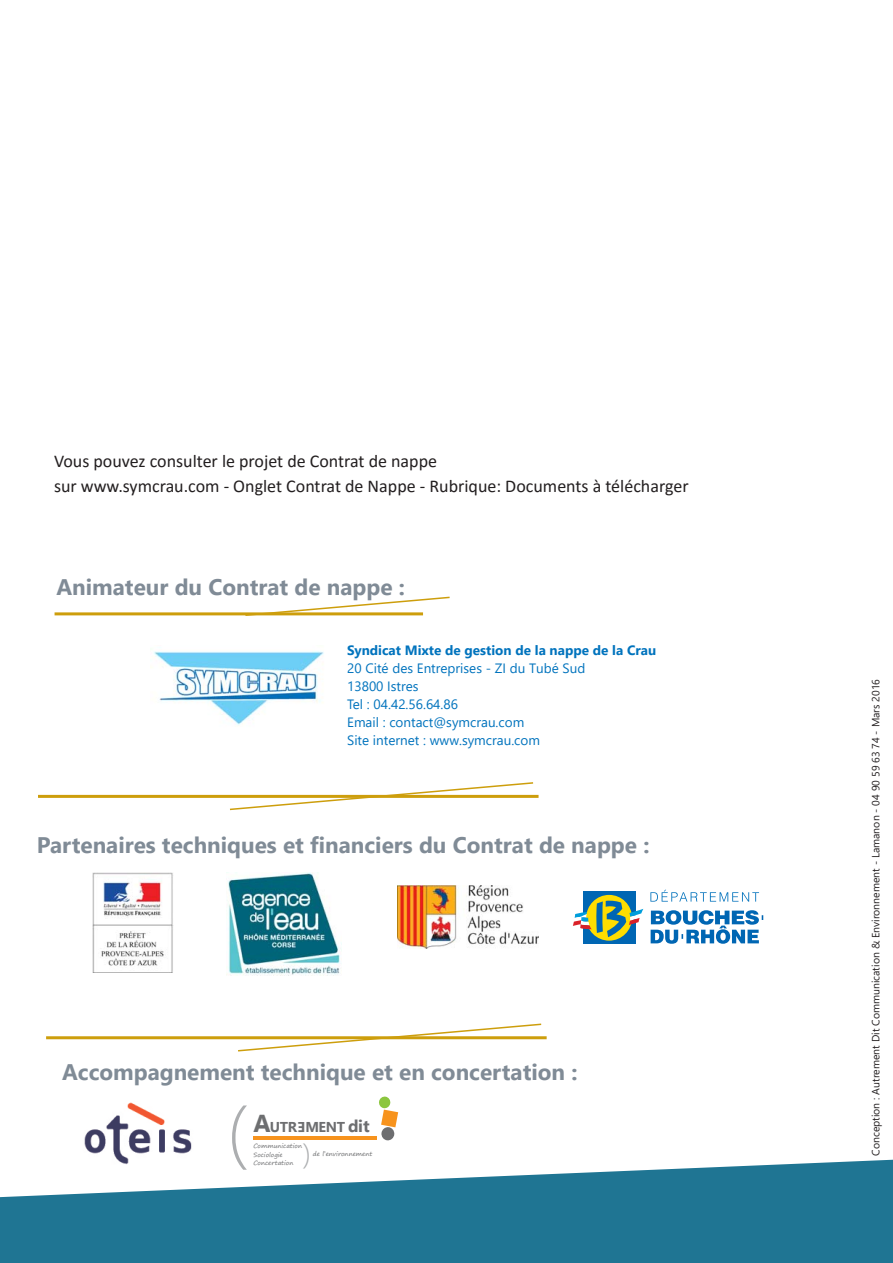
<style>
.page{position:relative;width:893px;height:1263px;background:#fff}
.page>*{position:absolute;margin:0;border:0;box-sizing:border-box;transform-origin:0 0}
.t1{font:300 29.25px "Segoe UI";color:#acaeb0}
.t2{font:700 22.5px "Segoe UI";color:#808b96}
.t3{font:18px/25.5px "Calibri";color:#231f20}
.t4{font:700 14.25px "Segoe UI";letter-spacing:-.03em;color:#6d6e70}
.t5{font:13.5px/18px "Segoe UI";color:#0073bd}
.t6{font:700 13.5px "Segoe UI";color:#0073bd}
.t7{font:10.5px "Segoe UI";color:#231f20}
.t8{font:6.15px/8.9px "Segoe Print";color:#6d6e70}
.s1{font-size:24.45px}
.s2{font-size:16.95px}
</style>
<div class="page">
<hr style="left:38px;top:795px;width:500px;height:3px;background:#cd9e0c">
<svg style="left:228px;top:782px;width:307px;height:29px"></svg>
<hr style="left:55px;top:612px;width:368px;height:3px;background:#cd9e0c">
<svg style="left:244px;top:596px;width:206px;height:20px"></svg>
<img style="left:93px;top:873px;width:80px;height:100px">
<img style="left:228px;top:873px;width:112px;height:102px">
<svg style="left:0;top:1159px;width:893px;height:104px;fill:#1f7593"></svg>
<hr style="left:46px;top:1036px;width:501px;height:3px;background:#cd9e0c">
<svg style="left:236px;top:1023px;width:307px;height:29px"></svg>
<hr style="left:253px;top:1136px;width:124px;height:4px;background:#f7931d">
<div style="left:381px;top:1127px;width:14px;height:14px;background:#6d6e70;border-radius:50%"></div>
<svg style="left:379px;top:1096px;width:19px;height:31px"></svg>
<svg style="left:232px;top:1106px;width:15px;height:64px"></svg>
<svg style="left:583px;top:891px;width:53px;height:53px"></svg>
<div style="left:583px;top:892px;width:52px;height:52px;background:#0066b3"></div>
<svg style="left:586px;top:895px;width:46px;height:46px"></svg>
<div style="left:588px;top:897px;width:42px;height:42px;background:#fd0;border-radius:50%"></div>
<svg style="left:573px;top:900px;width:70px;height:37px"></svg>
<svg style="left:650px;top:890px;width:109px;height:12px"></svg>
<svg style="left:651px;top:910px;width:112px;height:34px"></svg>
<img style="left:397px;top:886px;width:141px;height:63px">
<img style="left:150px;top:651px;width:174px;height:74px">
<img style="left:79px;top:1102px;width:124px;height:67px">
<p class="t3" style="left:54px;top:450px;width:636px">Vous pouvez consulter le projet de Contrat de nappe<br>sur www.symcrau.com - Onglet Contrat de Nappe - Rubrique: Documents à télécharger</p>
<p class="t2" style="left:56px;top:570px;width:350px">Animateur du Contrat de nappe :</p>
<p class="t6" style="left:347px;top:641px;width:311px">Syndicat Mixte de gestion de la nappe de la Crau</p>
<p class="t5" style="left:347px;top:659px;width:240px">20 Cité des Entreprises - ZI du Tubé Sud<br>13800 Istres<br>Tel : 04.42.56.64.86<br>Email : contact@symcrau.com<br>Site internet : www.symcrau.com</p>
<p class="t2" style="left:37px;top:829px;width:614px">Partenaires techniques et financiers du Contrat de nappe :</p>
<p class="t2" style="left:62px;top:1055px;width:517px">Accompagnement technique et en concertation :</p>
<p class="t4" style="left:253px;top:1117px;width:45px"><span class="s1">A</span>UTR</p>
<p class="t4" style="left:305px;top:1138px;width:9px;rotate:-180deg">E</p>
<p class="t8" style="left:253px;top:1141px;width:50px">Communication<br>Sociologie<br>Concertation</p>
<p class="t8" style="left:313px;top:1150px;width:61px">de l’environnement</p>
<p class="t4" style="left:305px;top:1117px;width:66px">MENT <span class="s2">dit</span></p>
<h1 class="t1" style="left:303px;top:1132px;width:10px">)</h1>
<p class="t7" style="left:868px;top:1156px;width:478px;rotate:-90deg">Conception : Autrement Dit Communication &amp; Environnement - Lamanon - 04 90 59 63 74 - Mars 2016</p>
</div>
